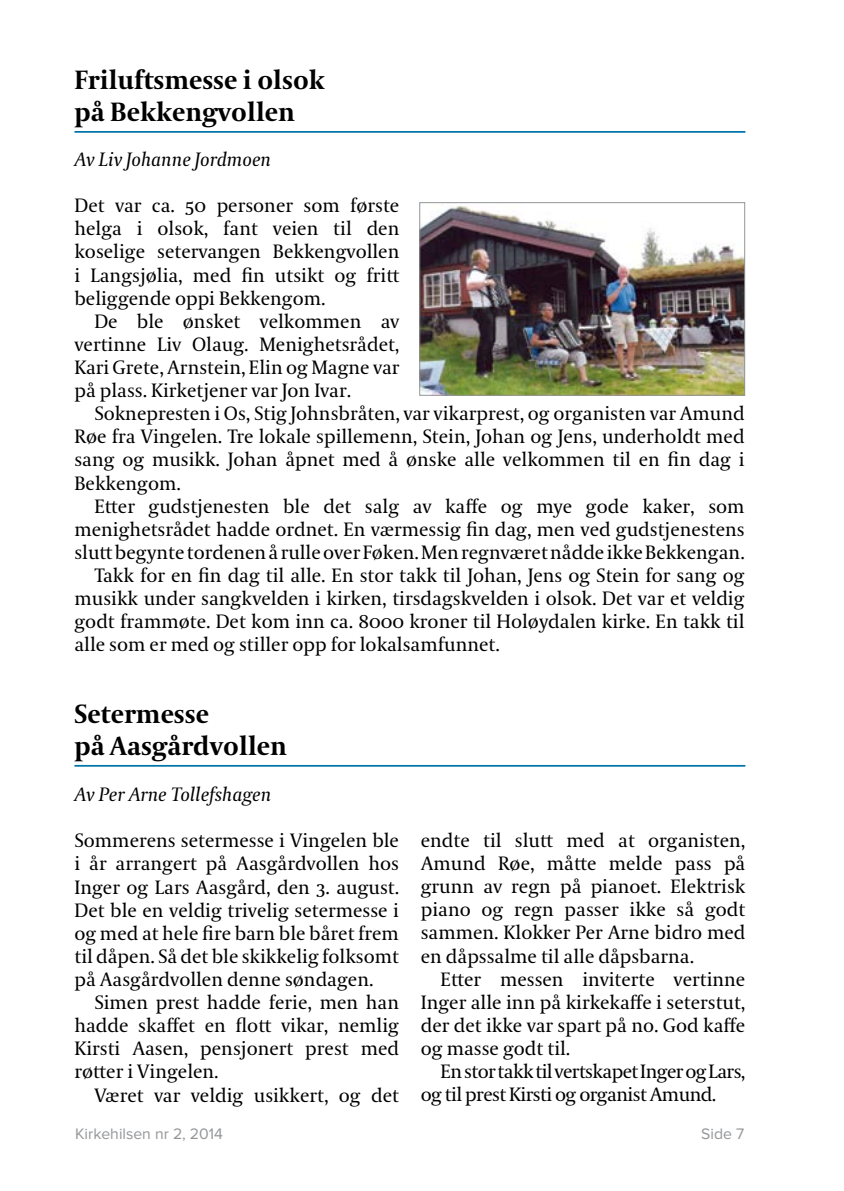
<style>
.page{position:relative;width:844px;height:1191px;background:#fff}
.page>*{position:absolute;margin:0;border:0;box-sizing:border-box;transform-origin:0 0}
.t1{font:700 26.25px/31.5px "Coranto 2";color:#000}
.t2{font:19.25px/23.1px "Coranto 2";color:#000;text-align:justify}
.t3{font:19.25px/23.1px "Coranto 2";letter-spacing:-.03em;color:#000}
.t4{font:italic 19.25px "Coranto 2";color:#000}
.t5{font:15.75px "Proxima Nova";color:#939598}
</style>
<div class="page">
<hr style="left:74px;top:131px;width:671px;height:2px;background:#0075ac">
<img style="left:421px;top:205px;width:322px;height:189px">
<div style="left:419px;top:202px;width:326px;height:194px;border:1px solid #939598"></div>
<hr style="left:74px;top:765px;width:671px;height:1px;background:#0075ac">
<h1 class="t1" style="left:74px;top:65px;width:252px">Friluftsmesse i olsok på Bekkengvollen</h1>
<p class="t4" style="left:74px;top:148px;width:198px">Av Liv Johanne Jordmoen</p>
<p class="t2" style="left:74px;top:195px;width:326px">Det var ca. 50 personer som første helga i olsok, fant veien til den koselige setervangen Bekkengvollen i Langsjølia, med fin utsikt og fritt beliggende oppi Bekkengom.</p>
<p class="t2" style="left:74px;top:310px;width:326px;text-indent:20px">De ble ønsket velkommen av vertinne Liv Olaug. Menighetsrådet, Kari Grete, Arnstein, Elin og Magne var på plass. Kirketjener var Jon Ivar.</p>
<p class="t2" style="left:74px;top:403px;width:671px;text-indent:20px">Soknepresten i Os, Stig Johnsbråten, var vikarprest, og organisten var Amund Røe fra Vingelen. Tre lokale spillemenn, Stein, Johan og Jens, underholdt med sang og musikk. Johan åpnet med å ønske alle velkommen til en fin dag i Bekkengom.</p>
<p class="t2" style="left:94px;top:495px;width:651px">Etter gudstjenesten ble det salg av kaffe og mye gode kaker, som</p>
<p class="t2" style="left:74px;top:518px;width:671px">menighetsrådet hadde ordnet. En værmessig fin dag, men ved gudstjenestens</p>
<p class="t2" style="left:74px;top:541px;width:671px">slutt begynte tordenen å rulle over Føken. Men regnværet nådde ikke Bekkengan.</p>
<p class="t2" style="left:94px;top:564px;width:651px">Takk for en fin dag til alle. En stor takk til Johan, Jens og Stein for sang og</p>
<p class="t2" style="left:74px;top:587px;width:671px">musikk under sangkvelden i kirken, tirsdagskvelden i olsok. Det var et veldig</p>
<p class="t2" style="left:74px;top:611px;width:671px">godt frammøte. Det kom inn ca. 8000 kroner til Holøydalen kirke. En takk til</p>
<p class="t2" style="left:74px;top:634px;width:426px">alle som er med og stiller opp for lokalsamfunnet.</p>
<h1 class="t1" style="left:74px;top:699px;width:214px">Setermesse<br>på Aasgårdvollen</h1>
<p class="t4" style="left:74px;top:783px;width:198px">Av Per Arne Tollefshagen</p>
<p class="t2" style="left:74px;top:830px;width:326px">Sommerens setermesse i Vingelen ble i år arrangert på Aasgårdvollen hos Inger og Lars Aasgård, den 3. august.<br>Det ble en veldig trivelig setermesse i og med at hele fire barn ble båret frem til dåpen. Så det ble skikkelig folksomt på Aasgårdvollen denne søndagen.</p>
<p class="t2" style="left:74px;top:991px;width:326px;text-indent:20px">Simen prest hadde ferie, men han hadde skaffet en flott vikar, nemlig Kirsti Aasen, pensjonert prest med røtter i Vingelen.</p>
<p class="t2" style="left:94px;top:1084px;width:306px">Været var veldig usikkert, og det</p>
<p class="t2" style="left:420px;top:829px;width:326px">endte til slutt med at organisten, Amund Røe, måtte melde pass på grunn av regn på pianoet. Elektrisk piano og regn passer ikke så godt sammen. Klokker Per Arne bidro med en dåpssalme til alle dåpsbarna.</p>
<p class="t2" style="left:420px;top:968px;width:326px;text-indent:20px">Etter messen inviterte vertinne Inger alle inn på kirkekaffe i seterstut, der det ikke var spart på no. God kaffe og masse godt til.</p>
<p class="t3" style="left:420px;top:1060px;width:326px;text-indent:20px">En stor takk til vertskapet Inger og Lars, og til prest Kirsti og organist Amund.</p>
<p class="t5" style="left:75px;top:1124px;width:149px">Kirkehilsen nr 2, 2014</p>
<p class="t5" style="left:701px;top:1124px;width:44px">Side 7</p>
</div>
